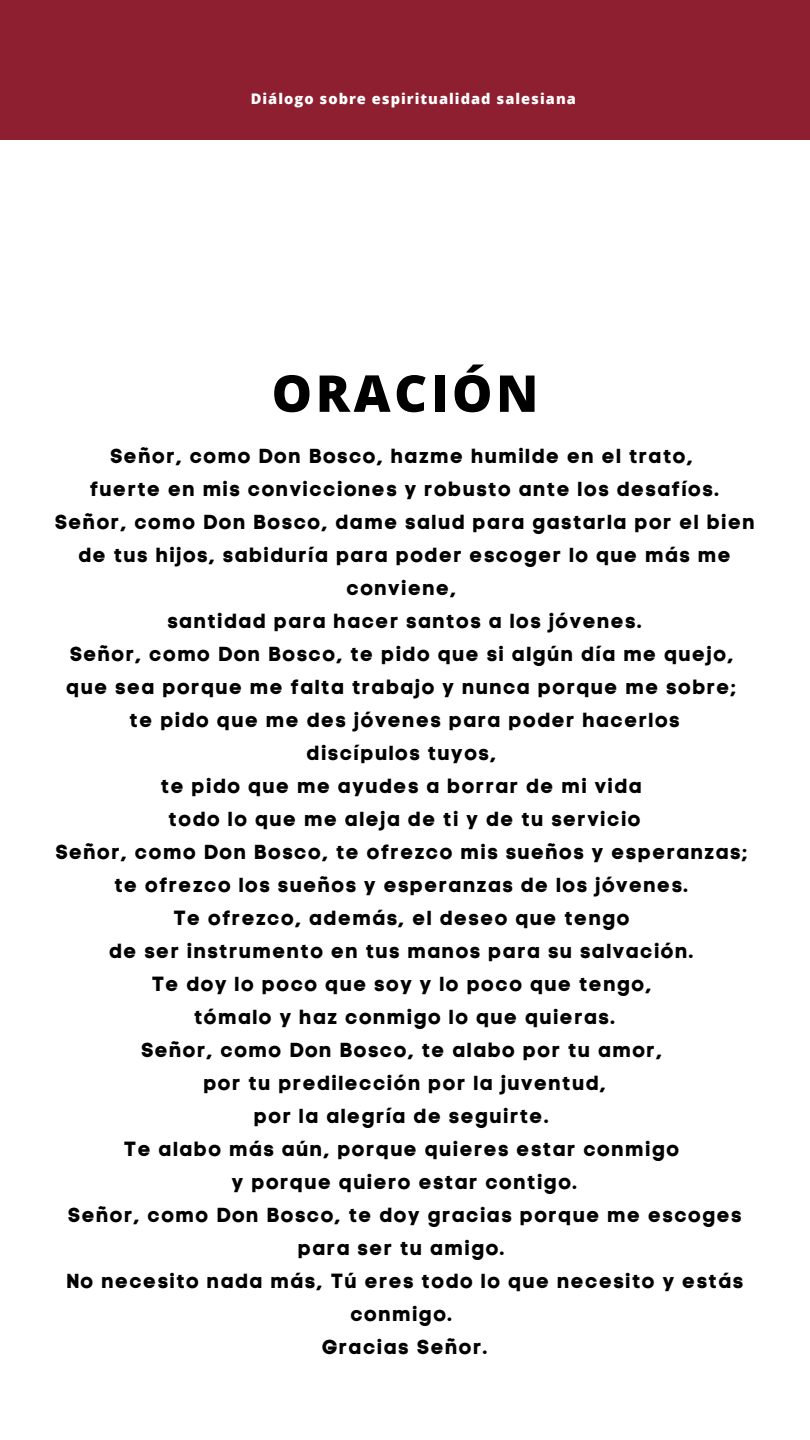
<style>
.page{position:relative;width:810px;height:1440px;background:#fff}
.page>*{position:absolute;margin:0;border:0;box-sizing:border-box;transform-origin:0 0}
.t1{font:800 50.8px "Open Sans";letter-spacing:.07em;color:#000}
.t2{font:20.3px/33px "Code Pro Bold LC";letter-spacing:.07em;color:#000;text-align:center}
.t3{font:800 14.6px "Open Sans";letter-spacing:.07em;color:#fff}
</style>
<div class="page">
<div style="left:0;top:0;width:810px;height:140px;background:#8d1f30"></div>
<p class="t3" style="left:251px;top:88px;width:327px">Diálogo sobre espiritualidad salesiana</p>
<h1 class="t1" style="left:272px;top:358px;width:268px">ORACIÓN</h1>
<p class="t2" style="left:55px;top:439px;width:702px">Señor, como Don Bosco, hazme humilde en el trato,<br>fuerte en mis convicciones y robusto ante los desafíos.<br>Señor, como Don Bosco, dame salud para gastarla por el bien de tus hijos, sabiduría para poder escoger lo que más me conviene,<br>santidad para hacer santos a los jóvenes.<br>Señor, como Don Bosco, te pido que si algún día me quejo, que sea porque me falta trabajo y nunca porque me sobre;<br>te pido que me des jóvenes para poder hacerlos<br>discípulos tuyos,<br>te pido que me ayudes a borrar de mi vida<br>todo lo que me aleja de ti y de tu servicio<br>Señor, como Don Bosco, te ofrezco mis sueños y esperanzas; te ofrezco los sueños y esperanzas de los jóvenes.<br>Te ofrezco, además, el deseo que tengo<br>de ser instrumento en tus manos para su salvación.<br>Te doy lo poco que soy y lo poco que tengo,<br>tómalo y haz conmigo lo que quieras.<br>Señor, como Don Bosco, te alabo por tu amor,<br>por tu predilección por la juventud,<br>por la alegría de seguirte.<br>Te alabo más aún, porque quieres estar conmigo<br>y porque quiero estar contigo.<br>Señor, como Don Bosco, te doy gracias porque me escoges para ser tu amigo.<br>No necesito nada más, Tú eres todo lo que necesito y estás conmigo.<br>Gracias Señor.</p>
</div>
